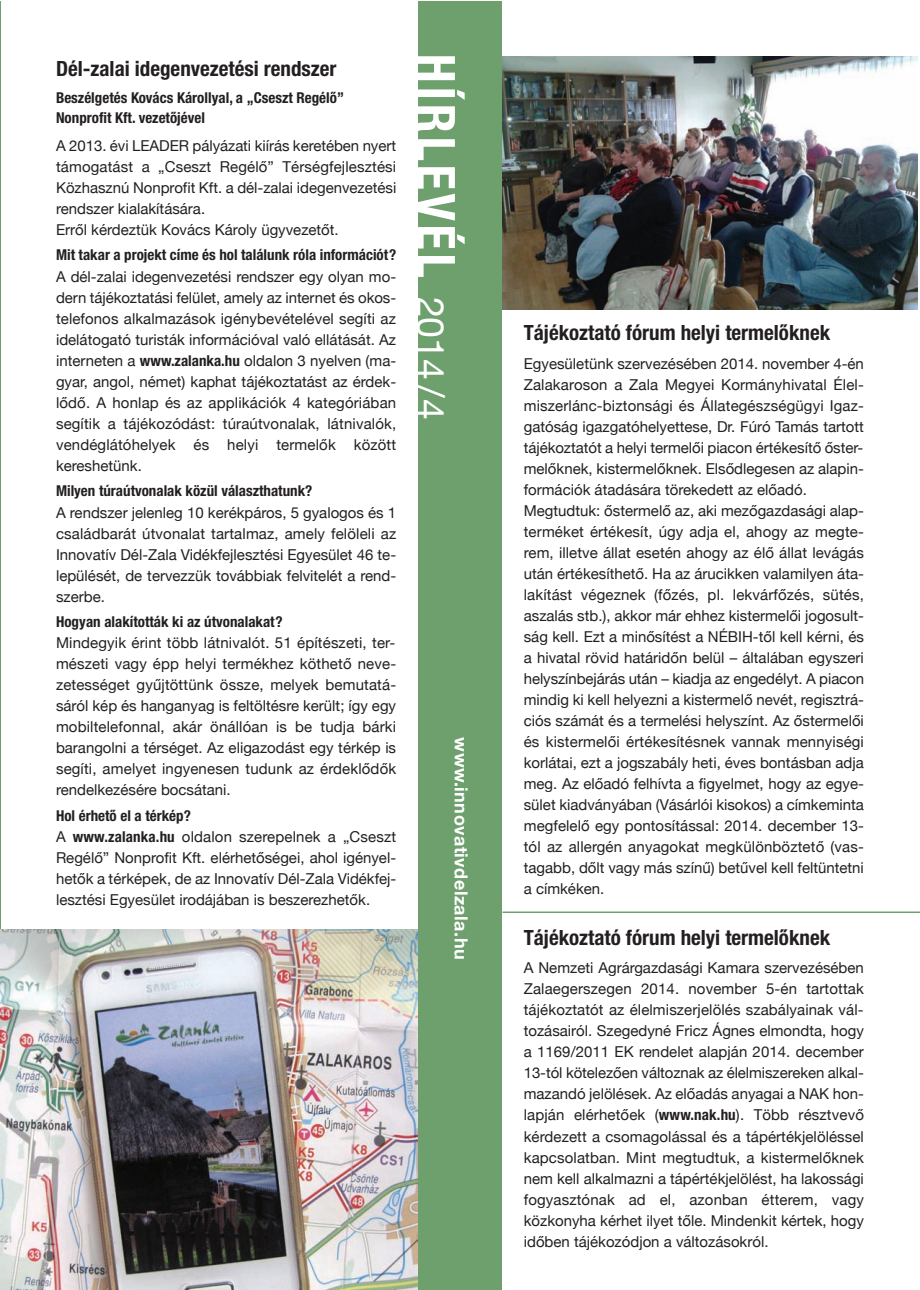
<style>
.page{position:relative;width:920px;height:1290px;background:#fff}
.page>*{position:absolute;margin:0;border:0;box-sizing:border-box;transform-origin:0 0}
.t1{font:700 condensed 52.5px "Helvetica Neue";letter-spacing:.07em;color:#fff}
.t2{font:700 condensed 21px "Helvetica Neue";color:#231f20}
.t3{font:700 18px "Helvetica Neue";letter-spacing:.025em;color:#fff}
.t4{font:15px/21px "Helvetica Neue";color:#231f20;text-align:justify}
.t5{font:700 condensed 15px/19.5px "Helvetica Neue";color:#231f20}
.s1{font-weight:700;font-stretch:condensed}
.s2{font-weight:400;font-stretch:normal;font-size:37.5px}
</style>
<div class="page">
<div style="left:1px;top:1px;width:918px;height:1288px;background:#6da06d"></div>
<div style="left:1px;top:1px;width:416px;height:1289px;background:#fff"></div>
<div style="left:502px;top:1px;width:417px;height:1289px;background:#fff"></div>
<img style="left:502px;top:56px;width:416px;height:253px">
<img style="left:1px;top:929px;width:416px;height:361px">
<hr style="left:502px;top:911px;width:418px;height:2px;background:#6da06d">
<h2 class="t2" style="left:56px;top:51px;width:282px">Dél-zalai idegenvezetési rendszer</h2>
<p class="t5" style="left:56px;top:87px;width:289px">Beszélgetés kovács károllyal, a „Cseszt regélő” nonprofit kft. vezetőjével</p>
<p class="t4" style="left:56px;top:135px;width:342px;text-align:left">A 2013. évi LEADER pályázati kiírás keretében nyert támogatást a „Cseszt Regélő” Térségfejlesztési Közhasznú Nonprofit Kft. a dél-zalai idegenvezetési rendszer kialakítására.<br>Erről kérdeztük Kovács Károly ügyvezetőt.</p>
<p class="t5" style="left:56px;top:244px;width:342px">Mit takar a projekt címe és hol találunk róla információt?</p>
<p class="t4" style="left:56px;top:266px;width:342px">A dél-zalai idegenvezetési rendszer egy olyan mo&shy;dern tájékoztatási felület, amely az internet és okos&shy;telefonos alkalmazások igénybevételével segíti az idelátogató turisták információval való ellátását. Az interneten a <span class="s1">www.zalanka.hu</span> oldalon 3 nyelven (ma&shy;gyar, angol, német) kaphat tájékoztatást az érdek&shy;lődő. A honlap és az applikációk 4 kategóriában segítik a tájékozódást: túraútvonalak, látnivalók, vendéglátóhelyek és helyi termelők között kereshetünk.</p>
<p class="t5" style="left:56px;top:480px;width:258px">Milyen túraútvonalak közül választhatunk?</p>
<p class="t4" style="left:56px;top:502px;width:342px">A rendszer jelenleg 10 kerékpáros, 5 gyalogos és 1 családbarát útvonalat tartalmaz, amely felöleli az Innovatív Dél-Zala Vidékfejlesztési Egyesület 46 te&shy;lepülését, de tervezzük továbbiak felvitelét a rend&shy;szerbe.</p>
<p class="t5" style="left:56px;top:611px;width:228px">Hogyan alakították ki az útvonalakat?</p>
<p class="t4" style="left:56px;top:632px;width:342px">Mindegyik érint több látnivalót. 51 építészeti, ter&shy;mészeti vagy épp helyi termékhez köthető neve&shy;zetességet gyűjtöttünk össze, melyek bemutatá&shy;sáról kép és hanganyag is feltöltésre került; így egy mobiltelefonnal, akár önállóan is be tudja bárki barangolni a térséget. Az eligazodást egy térkép is segíti, amelyet ingyenesen tudunk az érdeklődők rendelkezésére bocsátani.</p>
<p class="t4" style="left:56px;top:805px;width:342px;text-align:left"><span class="s1">Hol érhető el a térkép?<br></span>A <span class="s1">www.zalanka.hu</span> oldalon szerepelnek a „Cseszt Regélő” Nonprofit Kft. elérhetőségei, ahol igényel&shy;hetők a térképek, de az Innovatív Dél-Zala Vidékfej&shy;lesztési Egyesület irodájában is beszerezhetők.</p>
<h1 class="t1" style="left:480px;top:54px;width:368px;rotate:90deg">HírlEvél <span class="s2">2014/4</span></h1>
<p class="t3" style="left:472px;top:737px;width:223px;rotate:90deg">www.innovativdelzala.hu</p>
<h2 class="t2" style="left:524px;top:315px;width:308px">tájékoztató fórum helyi termelőknek</h2>
<p class="t4" style="left:524px;top:353px;width:342px;text-align:left">Egyesületünk szervezésében 2014. november 4-én Zalakaroson a Zala Megyei Kormányhivatal Élel&shy;miszerlánc-biztonsági és Állategészségügyi Igaz&shy;gatóság igazgatóhelyettese, Dr. Fúró Tamás tartott tájékoztatót a helyi termelői piacon értékesítő őster&shy;melőknek, kistermelőknek. Elsődlegesen az alapin&shy;formációk átadására törekedett az előadó.<br>Megtudtuk: őstermelő az, aki mezőgazdasági alap&shy;terméket értékesít, úgy adja el, ahogy az megte&shy;rem, illetve állat esetén ahogy az élő állat levágás után értékesíthető. Ha az árucikken valamilyen áta&shy;lakítást végeznek (főzés, pl. lekvárfőzés, sütés, aszalás stb.), akkor már ehhez kistermelői jogosult&shy;ság kell. Ezt a minősítést a NÉBIH-től kell kérni, és a hivatal rövid határidőn belül – általában egyszeri helyszínbejárás után – kiadja az engedélyt. A piacon mindig ki kell helyezni a kistermelő nevét, regisztrá&shy;ciós számát és a termelési helyszínt. Az őstermelői és kistermelői értékesítésnek vannak mennyiségi korlátai, ezt a jogszabály heti, éves bontásban adja meg. Az előadó felhívta a figyelmet, hogy az egye&shy;sület kiadványában (Vásárlói kisokos) a címkeminta megfelelő egy pontosítással: 2014. december 13- tól az allergén anyagokat megkülönböztető (vas&shy;tagabb, dőlt vagy más színű) betűvel kell feltüntetni a címkéken.</p>
<h2 class="t2" style="left:524px;top:920px;width:308px">tájékoztató fórum helyi termelőknek</h2>
<p class="t4" style="left:524px;top:957px;width:342px">A Nemzeti Agrárgazdasági Kamara szervezésében Zalaegerszegen 2014. november 5-én tartottak tájékoztatót az élelmiszerjelölés szabályainak vál&shy;tozásairól. Szegedyné Fricz Ágnes elmondta, hogy a 1169/2011 EK rendelet alapján 2014. december 13-tól kötelezően változnak az élelmiszereken alkal&shy;mazandó jelölések. Az előadás anyagai a NAK hon&shy;lapján elérhetőek (<span class="s1">www.nak.hu</span>). Több résztvevő kérdezett a csomagolással és a tápértékjelöléssel kapcsolatban. Mint megtudtuk, a kistermelőknek nem kell alkalmazni a tápértékjelölést, ha lakossági fogyasztónak ad el, azonban étterem, vagy közkonyha kérhet ilyet tőle. Mindenkit kértek, hogy időben tájékozódjon a változásokról.</p>
</div>
